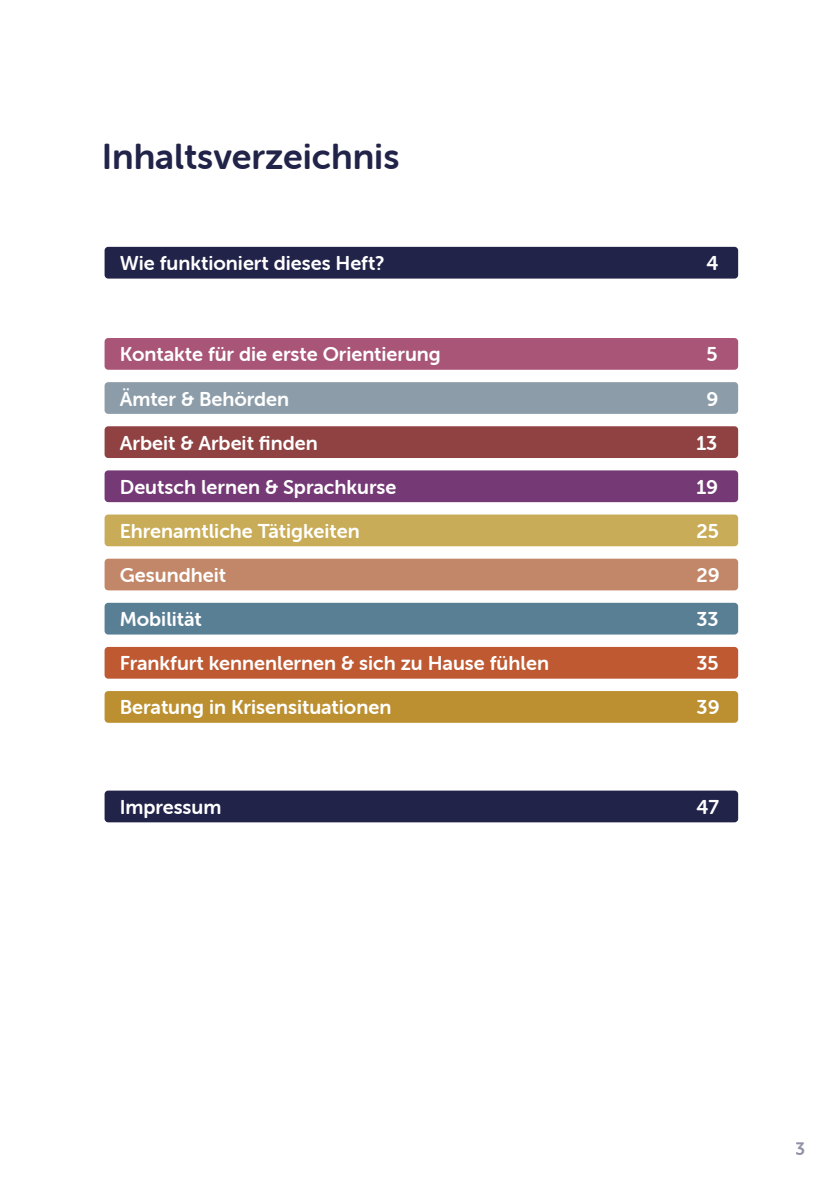
<style>
.page{position:relative;width:840px;height:1191px;background:#fff}
.page>*{position:absolute;margin:0;border:0;box-sizing:border-box;transform-origin:0 0}
.t1{font:36px "Museo Sans Rounded 700";color:#212349}
.Inhalts-Überschriften{font:20px "Museo Sans Rounded 700";color:#fff}
.t2{font:18px "Museo Sans Rounded 700";color:#212349}
</style>
<div class="page">
<div style="left:104px;top:247px;width:633px;height:31px;background:#212349;border-radius:4px"></div>
<div style="left:104px;top:790px;width:633px;height:32px;background:#212349;border-radius:4px"></div>
<div style="left:104px;top:338px;width:633px;height:32px;background:#a95577;border-radius:4px"></div>
<div style="left:104px;top:470px;width:633px;height:32px;background:#753976;border-radius:4px"></div>
<div style="left:104px;top:382px;width:633px;height:32px;background:#8c9da9;border-radius:4px"></div>
<div style="left:104px;top:514px;width:633px;height:32px;background:#c8ac57;border-radius:4px"></div>
<div style="left:104px;top:426px;width:633px;height:32px;background:#8f4241;border-radius:4px"></div>
<div style="left:104px;top:558px;width:633px;height:32px;background:#c28768;border-radius:4px"></div>
<div style="left:104px;top:603px;width:633px;height:31px;background:#597f95;border-radius:4px"></div>
<div style="left:104px;top:647px;width:633px;height:31px;background:#be5932;border-radius:4px"></div>
<div style="left:104px;top:691px;width:633px;height:32px;background:#bc9031;border-radius:4px"></div>
<p class="t1" style="left:102px;top:136px;width:299px">Inhaltsverzeichnis</p>
<p class="Inhalts-Überschriften" style="left:120px;top:252px;width:266px">Wie funktioniert dieses Heft?</p>
<p class="Inhalts-Überschriften" style="left:706px;top:252px;width:14px">4</p>
<p class="Inhalts-Überschriften" style="left:120px;top:343px;width:322px">Kontakte für die erste Orientierung</p>
<p class="Inhalts-Überschriften" style="left:706px;top:343px;width:13px">5</p>
<p class="Inhalts-Überschriften" style="left:120px;top:387px;width:171px">Ämter &amp; Behörden</p>
<p class="Inhalts-Überschriften" style="left:706px;top:387px;width:13px">9</p>
<p class="Inhalts-Überschriften" style="left:120px;top:431px;width:199px">Arbeit &amp; Arbeit finden</p>
<p class="Inhalts-Überschriften" style="left:696px;top:431px;width:23px">13</p>
<p class="Inhalts-Überschriften" style="left:120px;top:476px;width:278px">Deutsch lernen &amp; Sprachkurse</p>
<p class="Inhalts-Überschriften" style="left:696px;top:476px;width:23px">19</p>
<p class="Inhalts-Überschriften" style="left:120px;top:520px;width:241px">Ehrenamtliche Tätigkeiten</p>
<p class="Inhalts-Überschriften" style="left:696px;top:520px;width:24px">25</p>
<p class="Inhalts-Überschriften" style="left:120px;top:564px;width:108px">Gesundheit</p>
<p class="Inhalts-Überschriften" style="left:696px;top:564px;width:25px">29</p>
<p class="Inhalts-Überschriften" style="left:120px;top:608px;width:84px">Mobilität</p>
<p class="Inhalts-Überschriften" style="left:696px;top:608px;width:24px">33</p>
<p class="Inhalts-Überschriften" style="left:120px;top:652px;width:430px">Frankfurt kennenlernen &amp; sich zu Hause fühlen</p>
<p class="Inhalts-Überschriften" style="left:696px;top:652px;width:24px">35</p>
<p class="Inhalts-Überschriften" style="left:120px;top:696px;width:273px">Beratung in Krisensituationen</p>
<p class="Inhalts-Überschriften" style="left:696px;top:696px;width:25px">39</p>
<p class="Inhalts-Überschriften" style="left:120px;top:796px;width:103px">Impressum</p>
<p class="Inhalts-Überschriften" style="left:696px;top:796px;width:24px">47</p>
<p class="t2" style="left:795px;top:1139px;width:12px">3</p>
</div>
